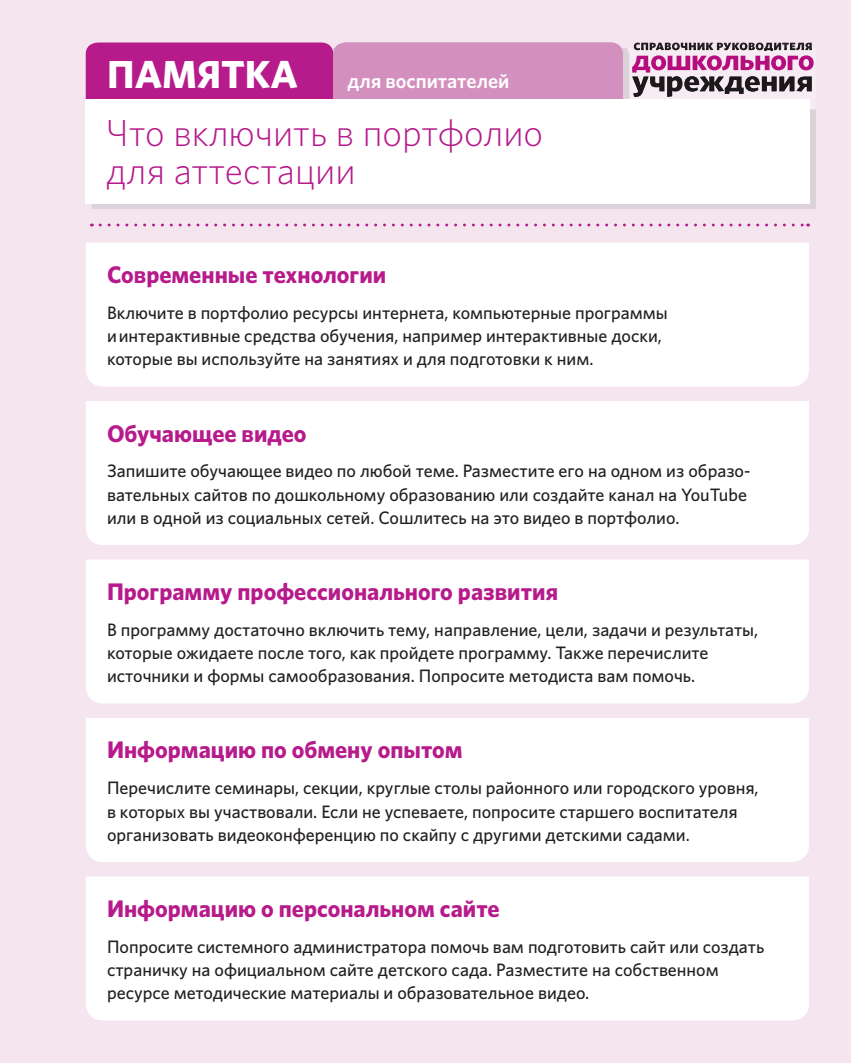
<style>
.page{position:relative;width:851px;height:1063px;background:#fff}
.page>*{position:absolute;margin:0;border:0;box-sizing:border-box;transform-origin:0 0}
.t1{font:700 39.15px "Whitney";color:#fff}
.t2{font:300 37.65px/37.5px "Whitney";color:#b61a8b}
.t3{font:700 24px "Whitney";color:#b61a8b}
.t4{font:600 20.25px "Whitney";color:#fff}
.t5{font:500 18px/23.1px "Whitney";color:#231f20}
</style>
<div class="page">
<div style="left:0;top:0;width:850px;height:1063px;background:#f4e5ef"></div>
<svg style="left:633px;top:43px;width:178px;height:5px"></svg>
<img style="left:92px;top:48px;width:723px;height:161px">
<img style="left:634px;top:48px;width:177px;height:3px">
<img style="left:632px;top:76px;width:179px;height:21px">
<img style="left:684px;top:76px;width:15px;height:16px">
<img style="left:632px;top:55px;width:181px;height:18px">
<div style="left:86px;top:43px;width:247px;height:78px;background:#b61a8b;border-radius:12px"></div>
<div style="left:333px;top:43px;width:289px;height:84px;background:#d390be;border-radius:12px"></div>
<div style="left:86px;top:243px;width:723px;height:144px;background:#fff"></div>
<div style="left:86px;top:401px;width:723px;height:144px;background:#fff"></div>
<div style="left:86px;top:560px;width:723px;height:143px;background:#fff"></div>
<div style="left:86px;top:718px;width:723px;height:144px;background:#fff"></div>
<div style="left:86px;top:877px;width:723px;height:143px;background:#fff"></div>
<svg style="left:100px;top:224px;width:708px;height:2px"></svg>
<div style="left:86px;top:99px;width:723px;height:105px;background:#fff"></div>
<h1 class="t1" style="left:107px;top:48px;width:192px">ПАМЯТКА</h1>
<p class="t4" style="left:347px;top:68px;width:163px">для воспитателей</p>
<h2 class="t2" style="left:106px;top:113px;width:438px">Что включить в портфолио для аттестации</h2>
<h3 class="t3" style="left:107px;top:259px;width:281px">Современные технологии</h3>
<p class="t5" style="left:107px;top:301px;width:562px">Включите в портфолио ресурсы интернета, компьютерные программы и интерактивные средства обучения, например интерактивные доски, которые вы используйте на занятиях и для подготовки к ним.</p>
<h3 class="t3" style="left:107px;top:417px;width:201px">Обучающее видео</h3>
<p class="t5" style="left:107px;top:459px;width:644px">Запишите обучающее видео по любой теме. Разместите его на одном из образо&shy;вательных сайтов по дошкольному образованию или создайте канал на YouTube или в одной из социальных сетей. Сошлитесь на это видео в портфолио.</p>
<h3 class="t3" style="left:107px;top:576px;width:453px">Программу профессионального развития</h3>
<p class="t5" style="left:107px;top:618px;width:652px">В программу достаточно включить тему, направление, цели, задачи и результаты, которые ожидаете после того, как пройдете программу. Также перечислите источники и формы самообразования. Попросите методиста вам помочь.</p>
<h3 class="t3" style="left:107px;top:734px;width:357px">Информацию по обмену опытом</h3>
<p class="t5" style="left:107px;top:776px;width:653px">Перечислите семинары, секции, круглые столы районного или городского уровня, в которых вы участвовали. Если не успеваете, попросите старшего воспитателя организовать видеоконференцию по скайпу с другими детскими садами.</p>
<h3 class="t3" style="left:107px;top:893px;width:394px">Информацию о персональном сайте</h3>
<p class="t5" style="left:107px;top:935px;width:658px">Попросите системного администратора помочь вам подготовить сайт или создать страничку на официальном сайте детского сада. Разместите на собственном ресурсе методические материалы и образовательное видео.</p>
</div>
